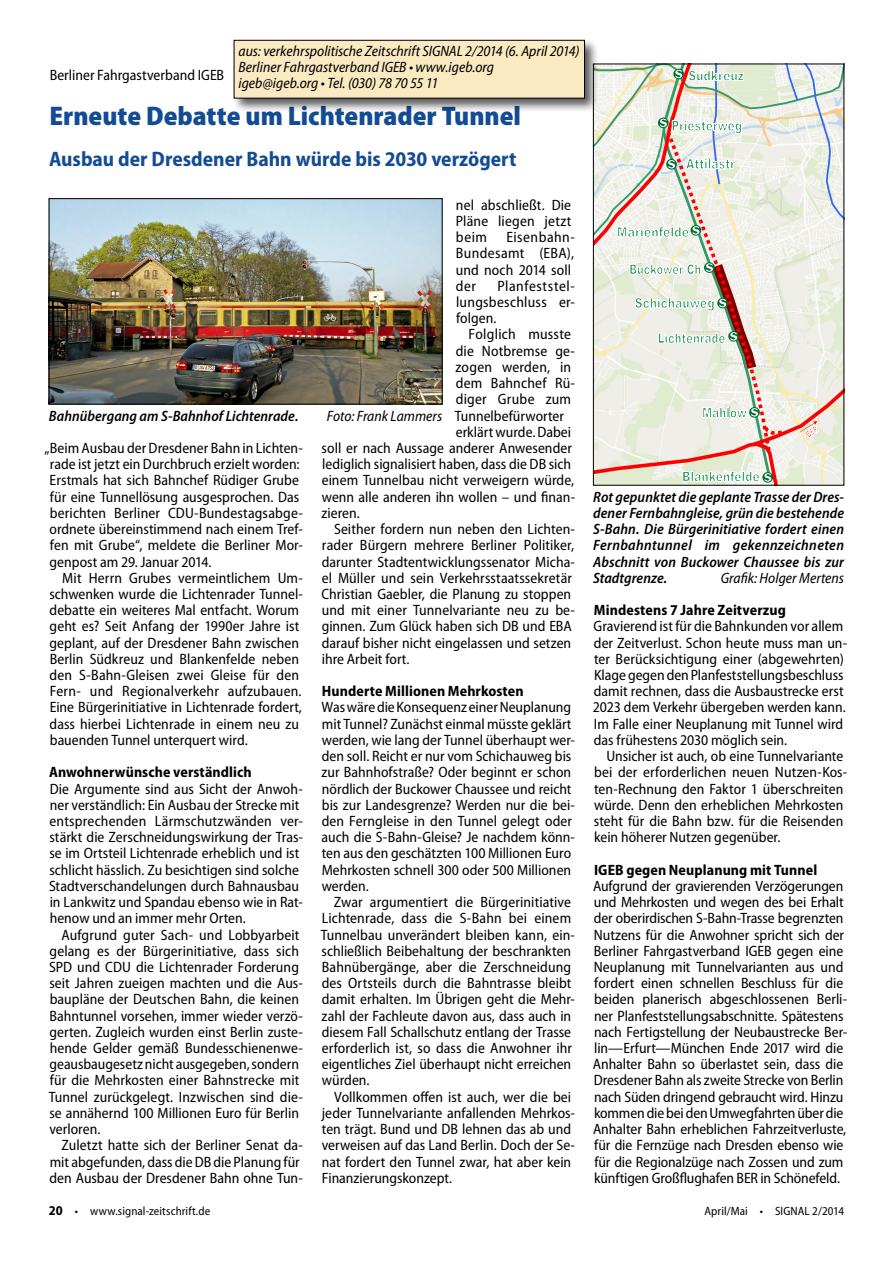
<style>
.page{position:relative;width:893px;height:1263px;background:#fff}
.page>*{position:absolute;margin:0;border:0;box-sizing:border-box;transform-origin:0 0}
.t1{font:900 semi-condensed 27px "Myriad Pro";color:#134c95}
.t2{font:700 semi-condensed 21px "Myriad Pro";color:#134c95}
.t3{font:semi-condensed 15px/16.2px "Myriad Pro";color:#000}
.t4{font:italic 600 semi-condensed 15px/16.2px "Myriad Pro";letter-spacing:.005em;color:#000;text-align:justify}
.t5{font:italic semi-condensed 15px/16.2px "Myriad Pro";color:#000}
.t6{font:700 semi-condensed 15px "Myriad Pro";letter-spacing:.005em;color:#000}
.t7{font:semi-condensed 15px/16.2px "Myriad Pro";letter-spacing:.02em;color:#000}
.t8{font:semi-condensed 12px "Myriad Pro";letter-spacing:.01em;color:#000}
.s1{font-weight:700;font-size:13.5px}
</style>
<div class="page">
<img style="left:51px;top:200px;width:389px;height:202px">
<div style="left:49px;top:198px;width:393px;height:206px;border:1px solid #000"></div>
<svg style="left:595px;top:66px;width:247px;height:417px"></svg>
<div style="left:232px;top:38px;width:367px;height:75px;background:#000;opacity:.65"></div>
<div style="left:234px;top:40px;width:350px;height:58px;background:#f9eac1"></div>
<div style="left:234px;top:40px;width:351px;height:58px;border:1px solid #000"></div>
<p class="t5" style="left:238px;top:43px;width:342px">aus: verkehrspolitische Zeitschrift SIGNAL 2/2014 (6. April 2014)<br>Berliner Fahrgastverband IGEB • www.igeb.org<br>igeb@igeb.org • Tel. (030) 78 70 55 11</p>
<p class="t3" style="left:50px;top:67px;width:176px">Berliner Fahrgastverband IGEB</p>
<h1 class="t1" style="left:49px;top:98px;width:473px">Erneute Debatte um Lichtenrader Tunnel</h1>
<h2 class="t2" style="left:49px;top:145px;width:469px">Ausbau der Dresdener Bahn würde bis 2030 verzögert</h2>
<p class="t3" style="left:456px;top:197px;width:117px;text-align:justify">nel abschließt. Die Pläne liegen jetzt beim</p>
<p class="t7" style="left:456px;top:229px;width:121px;text-indent:51px">Eisenbahn-<br>Bundesamt (EBA), und noch 2014 soll der</p>
<p class="t3" style="left:456px;top:278px;width:120px;text-align:justify;text-indent:41px">Planfeststel&shy;lungsbeschluss er&shy;folgen.</p>
<p class="t3" style="left:469px;top:327px;width:104px">Folglich musste</p>
<p class="t3" style="left:456px;top:343px;width:121px">die Notbremse ge-</p>
<p class="t3" style="left:456px;top:359px;width:117px">zogen werden, in</p>
<p class="t3" style="left:456px;top:375px;width:121px">dem Bahnchef Rü-</p>
<p class="t3" style="left:456px;top:391px;width:117px">diger Grube zum</p>
<p class="t3" style="left:455px;top:408px;width:111px">Tunnelbefürworter</p>
<p class="t3" style="left:456px;top:424px;width:117px">erklärtwurde.Dabei</p>
<p class="t3" style="left:322px;top:440px;width:252px">soll er nach Aussage anderer Anwesender</p>
<p class="t3" style="left:322px;top:456px;width:251px">lediglich signalisiert haben, dass die DB sich</p>
<p class="t3" style="left:322px;top:473px;width:254px">einem Tunnelbau nicht verweigern würde,</p>
<p class="t3" style="left:322px;top:489px;width:255px">wenn alle anderen ihn wollen – und finan-</p>
<p class="t3" style="left:322px;top:505px;width:40px">zieren.</p>
<p class="t3" style="left:334px;top:521px;width:243px">Seither fordern nun neben den Lichten-</p>
<p class="t3" style="left:322px;top:537px;width:254px">rader Bürgern mehrere Berliner Politiker,</p>
<p class="t3" style="left:322px;top:554px;width:255px">darunter Stadtentwicklungssenator Micha-</p>
<p class="t3" style="left:322px;top:570px;width:252px">el Müller und sein Verkehrsstaatssekretär</p>
<p class="t3" style="left:322px;top:586px;width:251px">Christian Gaebler, die Planung zu stoppen</p>
<p class="t3" style="left:322px;top:602px;width:255px">und mit einer Tunnelvariante neu zu be-</p>
<p class="t3" style="left:322px;top:619px;width:252px">ginnen. Zum Glück haben sich DB und EBA</p>
<p class="t3" style="left:322px;top:635px;width:251px">darauf bisher nicht eingelassen und setzen</p>
<p class="t3" style="left:322px;top:651px;width:89px">ihre Arbeit fort.</p>
<p class="t6" style="left:322px;top:681px;width:203px">Hunderte Millionen Mehrkosten</p>
<p class="t3" style="left:322px;top:700px;width:255px">WaswäredieKonsequenz einerNeuplanung mit Tunnel? Zunächst einmalmüsste geklärt werden, wie lang der Tunnel überhaupt wer&shy;den soll. Reicht er nur vom Schichauweg bis zur Bahnhofstraße? Oder beginnt er schon nördlich der Buckower Chaussee und reicht bis zur Landesgrenze? Werden nur die bei&shy;den Ferngleise in den Tunnel gelegt oder auch die S‑Bahn-Gleise? Je nachdem könn&shy;ten aus den geschätzten 100 Millionen Euro Mehrkosten schnell 300 oder 500 Millionen werden.</p>
<p class="t3" style="left:321px;top:894px;width:256px;text-indent:13px">Zwar argumentiert die Bürgerinitiative Lichtenrade, dass die S‑Bahn bei einem Tunnelbau unverändert bleiben kann, ein&shy;schließlich Beibehaltung der beschrankten Bahnübergänge, aber die Zerschneidung des Ortsteils durch die Bahntrasse bleibt damit erhalten. Im Übrigen geht die Mehr&shy;zahl der Fachleute davon aus, dass auch in diesem Fall Schallschutz entlang der Trasse erforderlich ist, so dass die Anwohner ihr eigentliches Ziel überhaupt nicht erreichen würden.</p>
<p class="t3" style="left:322px;top:1089px;width:255px;text-indent:13px">Vollkommen offen ist auch, wer die bei jeder Tunnelvariante anfallenden Mehrkos&shy;ten trägt. Bund und DB lehnen das ab und verweisen auf das Land Berlin. Doch der Se&shy;nat fordert den Tunnel zwar, hat aber kein Finanzierungskonzept.</p>
<p class="t4" style="left:49px;top:407px;width:251px">Bahnübergang am S-Bahnhof Lichtenrade.</p>
<p class="t5" style="left:327px;top:407px;width:117px">Foto: Frank Lammers</p>
<p class="t3" style="left:50px;top:440px;width:255px;text-indent:-5px">„Beim Ausbau der Dresdener Bahn in Lichten&shy;rade ist jetzt ein Durchbruch erzielt worden:<br>Erstmals hat sich Bahnchef Rüdiger Grube für eine Tunnellösung ausgesprochen. Das berichten Berliner CDU-Bundestagsabge&shy;ordnete übereinstimmend nach einem Tref&shy;fen mit Grube“, meldete die Berliner Mor&shy;genpost am 29. Januar 2014.</p>
<p class="t3" style="left:49px;top:570px;width:255px;text-indent:13px">Mit Herrn Grubes vermeintlichem Um&shy;schwenken wurde die Lichtenrader Tunnel&shy;debatte ein weiteres Mal entfacht. Worum geht es? Seit Anfang der 1990er Jahre ist geplant, auf der Dresdener Bahn zwischen Berlin Südkreuz und Blankenfelde neben den S‑Bahn-Gleisen zwei Gleise für den Fern- und Regionalverkehr aufzubauen.<br>Eine Bürgerinitiative in Lichtenrade fordert, dass hierbei Lichtenrade in einem neu zu bauenden Tunnel unterquert wird.</p>
<p class="t6" style="left:49px;top:763px;width:204px">Anwohnerwünsche verständlich</p>
<p class="t3" style="left:49px;top:781px;width:255px">Die Argumente sind aus Sicht der Anwoh&shy;ner verständlich: Ein Ausbau der Strecke mit entsprechenden Lärmschutzwänden ver&shy;stärkt die Zerschneidungswirkung der Tras&shy;se im Ortsteil Lichtenrade erheblich und ist schlicht hässlich. Zu besichtigen sind solche Stadtverschandelungen durch Bahnausbau in Lankwitz und Spandau ebenso wie in Rat&shy;henow und an immer mehr Orten.</p>
<p class="t3" style="left:49px;top:927px;width:256px;text-indent:13px">Aufgrund guter Sach- und Lobbyarbeit gelang es der Bürgerinitiative, dass sich SPD und CDU die Lichtenrader Forderung seit Jahren zueigen machten und die Aus&shy;baupläne der Deutschen Bahn, die keinen Bahntunnel vorsehen, immer wieder verzö&shy;gerten. Zugleich wurden einst Berlin zuste&shy;hende Gelder gemäß Bundesschienenwe&shy;geausbaugesetznicht ausgegeben,sondern für die Mehrkosten einer Bahnstrecke mit Tunnel zurückgelegt. Inzwischen sind die&shy;se annähernd 100 Millionen Euro für Berlin verloren.</p>
<p class="t3" style="left:50px;top:1137px;width:255px;text-indent:12px">Zuletzt hatte sich der Berliner Senat da&shy;mit abgefunden, dass dieDB die Planung für den Ausbau der Dresdener Bahn ohne Tun-</p>
<p class="t4" style="left:593px;top:488px;width:252px">Rot gepunktet die geplante Trasse der Dres&shy;dener Fernbahngleise, grün die bestehende S-Bahn. Die Bürgerinitiative fordert einen Fernbahntunnel im gekennzeichneten Abschnitt von Buckower Chaussee bis zur Stadtgrenze.</p>
<p class="t5" style="left:721px;top:569px;width:125px">Grafik: Holger Mertens</p>
<p class="t6" style="left:594px;top:600px;width:193px">Mindestens 7 Jahre Zeitverzug</p>
<p class="t3" style="left:593px;top:619px;width:256px">Gravierend ist für die Bahnkunden vor allem der Zeitverlust. Schon heute muss man un&shy;ter Berücksichtigung einer (abgewehrten)<br>KlagegegendenPlanfeststellungsbeschluss damit rechnen, dass die Ausbaustrecke erst 2023 dem Verkehr übergeben werden kann.<br>Im Falle einer Neuplanung mit Tunnel wird das frühestens 2030 möglich sein.</p>
<p class="t3" style="left:594px;top:748px;width:255px;text-indent:13px">Unsicher ist auch, ob eine Tunnelvariante bei der erforderlichen neuen Nutzen-Kos&shy;ten-Rechnung den Faktor 1 überschreiten würde. Denn den erheblichen Mehrkosten steht für die Bahn bzw. für die Reisenden kein höherer Nutzen gegenüber.</p>
<p class="t6" style="left:594px;top:860px;width:225px">IGEB gegen Neuplanung mit Tunnel</p>
<p class="t3" style="left:593px;top:878px;width:256px">Aufgrund der gravierenden Verzögerungen und Mehrkosten und wegen des bei Erhalt der oberirdischen S‑Bahn-Trasse begrenzten Nutzens für die Anwohner spricht sich der Berliner Fahrgastverband IGEB gegen eine Neuplanung mit Tunnelvarianten aus und fordert einen schnellen Beschluss für die beiden planerisch abgeschlossenen Berli&shy;ner Planfeststellungsabschnitte. Spätestens nach Fertigstellung der Neubaustrecke Ber&shy;lin—Erfurt—München Ende 2017 wird die Anhalter Bahn so überlastet sein, dass die Dresdener Bahn als zweite Strecke von Berlin nach Süden dringend gebraucht wird. Hinzu kommendiebeidenUmwegfahrtenüberdie Anhalter Bahn erheblichen Fahrzeitverluste, für die Fernzüge nach Dresden ebenso wie für die Regionalzüge nach Zossen und zum künftigen Großflughafen BER in Schönefeld.</p>
<p class="t8" style="left:49px;top:1205px;width:163px"><span class="s1">20</span> • www.signal-zeitschrift.de</p>
<p class="t8" style="left:704px;top:1205px;width:141px">April/Mai • SIGNAL 2/2014</p>
</div>
